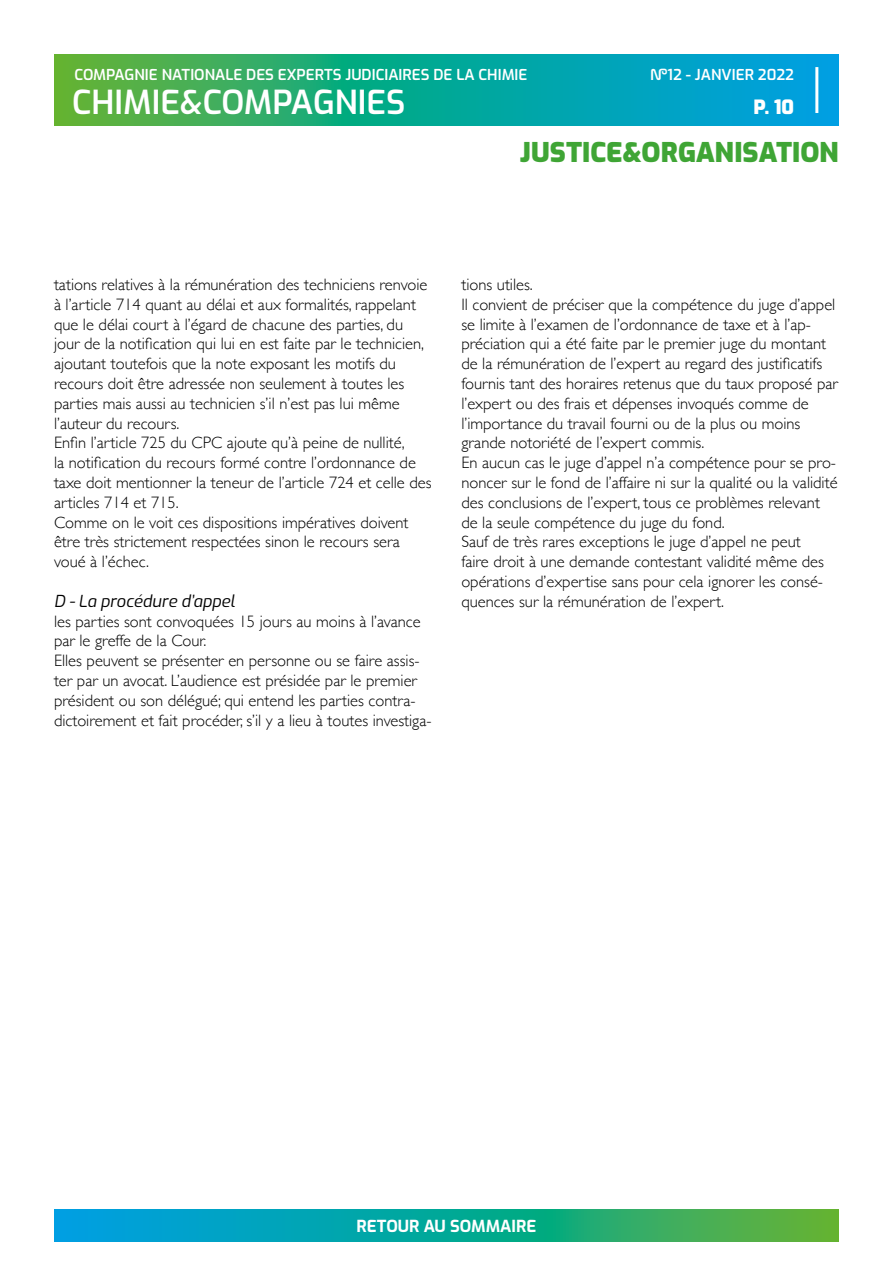
<style>
.page{position:relative;width:893px;height:1263px;background:#fff}
.page>*{position:absolute;margin:0;border:0;box-sizing:border-box;transform-origin:0 0}
.t1{font:600 33px "Exo";color:#fff}
.t2{font:900 27px "Exo";color:#3fa535}
.t3{font:900 19.5px "Exo";color:#fff}
.t4{font:300 16.5px/19.8px "Gill Sans";color:#000}
.t5{font:italic 16.5px "Exo";color:#000}
.t6{font:700 16.5px "Exo";color:#fff}
.t7{font:600 15px "Exo";color:#fff}
</style>
<div class="page">
<svg style="left:54px;top:54px;width:785px;height:71px;background:#18a891"></svg>
<hr style="left:815px;top:67px;width:3px;height:46px;background:#fff">
<svg style="left:54px;top:1209px;width:785px;height:32px;background:#17a892"></svg>
<p class="t7" style="left:74px;top:63px;width:455px">COMPAGNIE NATIONALE DES EXPERTS JUDICIAIRES DE LA CHIMIE</p>
<p class="t7" style="left:650px;top:63px;width:145px">№12 - JANVIER 2022</p>
<h1 class="t1" style="left:72px;top:77px;width:335px">CHIMIE&amp;COMPAGNIES</h1>
<p class="t3" style="left:753px;top:92px;width:42px">P. 10</p>
<h2 class="t2" style="left:520px;top:132px;width:321px">JUSTICE&amp;ORGANISATION</h2>
<p class="t4" style="left:54px;top:274px;width:379px">tations relatives à la rémunération des techniciens renvoie à l’article 714 quant au délai et aux formalités, rappelant que le délai court à l’égard de chacune des parties, du jour de la notification qui lui en est faite par le technicien, ajoutant toutefois que la note exposant les motifs du recours doit être adressée non seulement à toutes les parties mais aussi au technicien s’il n’est pas lui même l’auteur du recours.<br>Enfin l’article 725 du CPC ajoute qu’à peine de nullité,<br>la notification du recours formé contre l’ordonnance de taxe doit mentionner la teneur de l’article 724 et celle des articles 714 et 715.<br>Comme on le voit ces dispositions impératives doivent être très strictement respectées sinon le recours sera voué à l’échec.</p>
<p class="t5" style="left:54px;top:589px;width:182px">D - La procédure d’appel</p>
<p class="t4" style="left:54px;top:610px;width:379px">les parties sont convoquées 15 jours au moins à l’avance par le greffe de la Cour.<br>Elles peuvent se présenter en personne ou se faire assis&shy;ter par un avocat. L’audience est présidée par le premier président ou son délégué; qui entend les parties contra&shy;dictoirement et fait procéder, s’il y a lieu à toutes investiga-</p>
<p class="t4" style="left:461px;top:274px;width:378px">tions utiles.<br>Il convient de préciser que la compétence du juge d’appel se limite à l’examen de l’ordonnance de taxe et à l’ap&shy;préciation qui a été faite par le premier juge du montant de la rémunération de l’expert au regard des justificatifs fournis tant des horaires retenus que du taux proposé par l’expert ou des frais et dépenses invoqués comme de l’importance du travail fourni ou de la plus ou moins grande notoriété de l’expert commis.<br>En aucun cas le juge d’appel n’a compétence pour se pro&shy;noncer sur le fond de l’affaire ni sur la qualité ou la validité des conclusions de l’expert, tous ce problèmes relevant de la seule compétence du juge du fond.<br>Sauf de très rares exceptions le juge d’appel ne peut<br>faire droit à une demande contestant validité même des opérations d’expertise sans pour cela ignorer les consé&shy;quences sur la rémunération de l’expert.</p>
<p class="t6" style="left:357px;top:1214px;width:181px">RETOUR AU SOMMAIRE</p>
</div>
